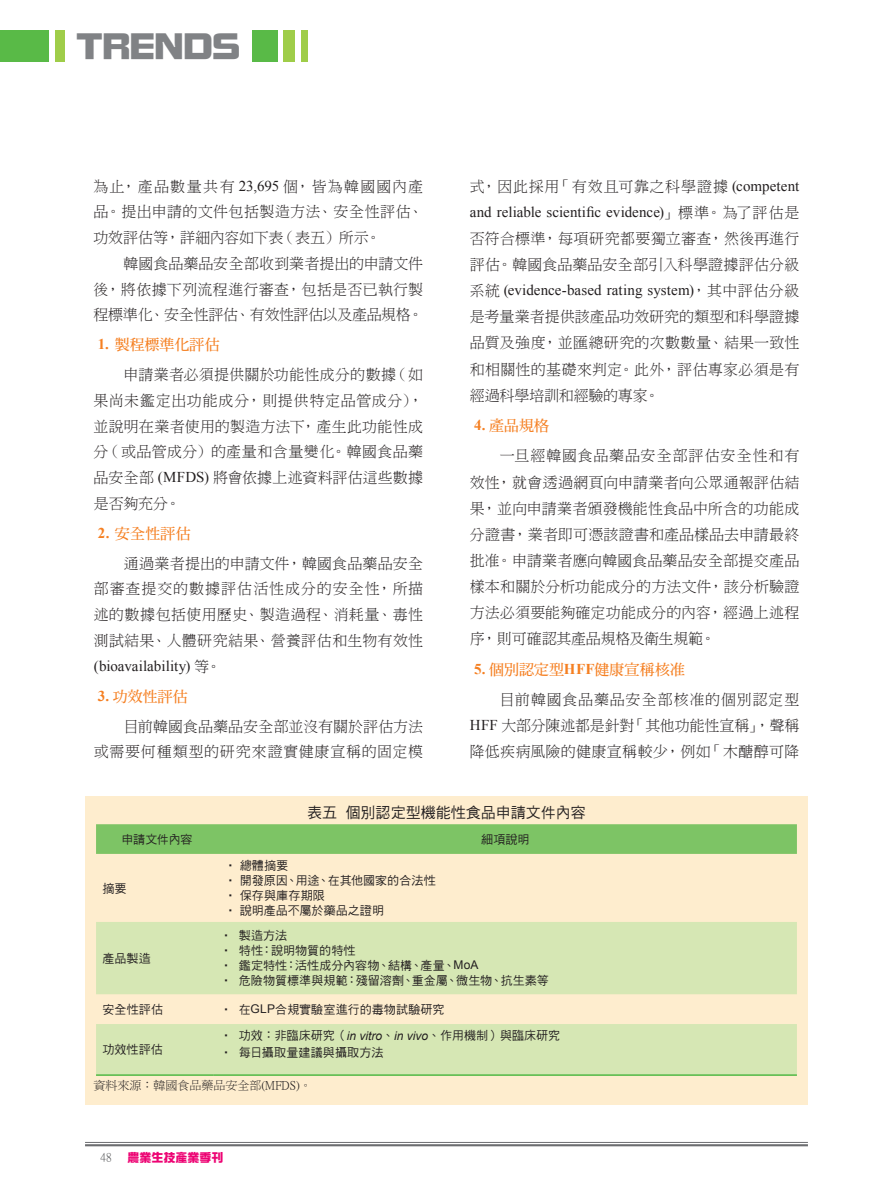
<style>
.page{position:relative;width:893px;height:1191px;background:#fff}
.page>*{position:absolute;margin:0;border:0;box-sizing:border-box;transform-origin:0 0}
.t1{font:36px "DF Zong Yi W9 WINP BF";color:#808285}
.t2{font:15px/25.7px "DF Ming W3 WIN BF";letter-spacing:.015em;color:#231f20;text-align:justify}
.t3{font:15px "Times New Roman";letter-spacing:.005em;color:#231f20}
.t4{font:15px "DF Ming W7 WIN BF";color:#f57f21}
.t5{font:15px "DF Ming W3 WIN BF";letter-spacing:.05em;color:#231f20}
.t6{font:15px "DF Hei W5 WIN BF";color:#231f20}
.t7{font:12px/15px "DF Hei W5 WINP BF";letter-spacing:.01em;color:#231f20}
.t8{font:12px "P Ming Li U";color:#231f20}
.t9{font:12px "DF Zong Yi W9 WINP BF";color:#ed0373}
.t10{font:12px "P Ming Li U";color:#57585a}
.s1{font-family:"Times New Roman"}
.s2{font-family:"Times New Roman";font-weight:700}
.s3{font-family:"DF Ming W3 WIN BF"}
.s4{font-family:"Arial"}
.s5{font-family:"Arial";font-style:italic}
</style>
<div class="page">
<hr style="left:85px;top:1142px;width:723px;height:1px;background:#6c6d70">
<hr style="left:85px;top:1144px;width:723px;height:2px;background:#6c6d70">
<div style="left:252px;top:30px;width:26px;height:32px;background:#59ba47"></div>
<div style="left:284px;top:30px;width:11px;height:32px;background:#9fcd49"></div>
<div style="left:301px;top:30px;width:6px;height:32px;background:#9fcd49"></div>
<div style="left:55px;top:30px;width:9px;height:32px;background:#9fcd49"></div>
<div style="left:0;top:30px;width:48px;height:32px;background:#59ba47"></div>
<div style="left:85px;top:796px;width:723px;height:308px;background:#feedce"></div>
<div style="left:96px;top:824px;width:701px;height:30px;background:#7dc465"></div>
<svg style="left:96px;top:922px;width:701px;height:152px;fill:#d6e7b4"></svg>
<hr style="left:96px;top:1074px;width:118px;height:1px;background:#59ba47">
<hr style="left:96px;top:1075px;width:118px;height:1px;background:#59ba47">
<hr style="left:214px;top:1074px;width:583px;height:1px;background:#59ba47">
<hr style="left:214px;top:1075px;width:583px;height:1px;background:#59ba47">
<h1 class="t1" style="left:77px;top:28px;width:165px">TRENDS</h1>
<p class="t2" style="left:94px;top:173px;width:331px">為止，產品數量共有 <span class="s1">23,695</span> 個，皆為韓國國內產品。提出申請的文件包括製造方法、安全性評估、功效評估等，詳細內容如下表（表五）所示。</p>
<p class="t2" style="left:94px;top:250px;width:331px;text-indent:30px">韓國食品藥品安全部收到業者提出的申請文件後，將依據下列流程進行審查，包括是否已執行製程標準化、安全性評估、有效性評估以及產品規格。</p>
<p class="t4" style="left:98px;top:337px;width:123px"><span class="s2">1.</span> 製程標準化評估</p>
<p class="t2" style="left:94px;top:362px;width:331px;text-indent:30px">申請業者必須提供關於功能性成分的數據（如果尚未鑑定出功能成分，則提供特定品管成分），並說明在業者使用的製造方法下，產生此功能性成分（或品管成分）的產量和含量變化。韓國食品藥品安全部 <span class="s1">(MFDS)</span> 將會依據上述資料評估這些數據是否夠充分。</p>
<p class="t4" style="left:98px;top:526px;width:94px"><span class="s2">2.</span> 安全性評估</p>
<p class="t2" style="left:94px;top:550px;width:331px;text-indent:30px">通過業者提出的申請文件，韓國食品藥品安全部審查提交的數據評估活性成分的安全性，所描述的數據包括使用歷史、製造過程、消耗量、毒性測試結果、人體研究結果、營養評估和生物有效性</p>
<p class="t3" style="left:94px;top:655px;width:129px">(bioavailability) <span class="s3">等。</span></p>
<p class="t4" style="left:98px;top:688px;width:91px"><span class="s2">3.</span> 功效性評估</p>
<p class="t2" style="left:94px;top:713px;width:331px;text-align:right">目前韓國食品藥品安全部並沒有關於評估方法<br>或需要何種類型的研究來證實健康宣稱的固定模</p>
<p class="t5" style="left:470px;top:179px;width:331px">式，因此採用「有效且可靠之科學證據 <span class="s1">(competent</span></p>
<p class="t3" style="left:470px;top:202px;width:331px">and reliable scientific evidence)<span class="s3">」標準。為了評估是</span></p>
<p class="t2" style="left:470px;top:225px;width:331px;line-height:26.1px">否符合標準，每項研究都要獨立審查，然後再進行評估。韓國食品藥品安全部引入科學證據評估分級</p>
<p class="t3" style="left:470px;top:280px;width:331px"><span class="s3">系統</span> (evidence-based rating system)<span class="s3">，其中評估分級</span></p>
<p class="t2" style="left:470px;top:304px;width:331px;line-height:26.1px">是考量業者提供該產品功效研究的類型和科學證據品質及強度，並匯總研究的次數數量、結果一致性和相關性的基礎來判定。此外，評估專家必須是有經過科學培訓和經驗的專家。</p>
<p class="t4" style="left:474px;top:418px;width:77px"><span class="s2">4.</span> 產品規格</p>
<p class="t2" style="left:470px;top:443px;width:331px;line-height:26.1px;text-indent:30px">一旦經韓國食品藥品安全部評估安全性和有效性，就會透過網頁向申請業者向公眾通報評估結果，並向申請業者頒發機能性食品中所含的功能成分證書，業者即可憑該證書和產品樣品去申請最終批准。申請業者應向韓國食品藥品安全部提交產品樣本和關於分析功能成分的方法文件，該分析驗證方法必須要能夠確定功能成分的內容，經過上述程序，則可確認其產品規格及衛生規範。</p>
<p class="t4" style="left:474px;top:661px;width:212px"><span class="s2">5.</span> 個別認定型<span class="s2">HFF</span>健康宣稱核准</p>
<p class="t2" style="left:470px;top:686px;width:331px;line-height:26.1px;text-indent:30px">目前韓國食品藥品安全部核准的個別認定型<span class="s1">HFF</span> 大部分陳述都是針對「其他功能性宣稱」，聲稱降低疾病風險的健康宣稱較少，例如「木醣醇可降</p>
<p class="t6" style="left:307px;top:805px;width:280px">表五個別認定型機能性食品申請文件內容</p>
<p class="t7" style="left:121px;top:831px;width:73px">申請文件內容</p>
<p class="t7" style="left:481px;top:831px;width:50px">細項說明</p>
<p class="t7" style="left:102px;top:880px;width:26px">摘要</p>
<p class="t7" style="left:224px;top:858px;width:213px">‧ 總體摘要<br>‧ 開發原因、用途、在其他國家的合法性‧ 保存與庫存期限<br>‧ 說明產品不屬於藥品之證明</p>
<p class="t7" style="left:102px;top:950px;width:50px">產品製造</p>
<p class="t7" style="left:220px;top:928px;width:330px">‧ 製造方法<br>‧ 特性：說明物質的特性<br>‧ 鑑定特性：活性成分內容物、結構、產量、<span class="s4">MoA<br></span>‧ 危險物質標準與規範：殘留溶劑、重金屬、微生物、抗生素等</p>
<p class="t7" style="left:102px;top:1001px;width:62px">安全性評估</p>
<p class="t7" style="left:220px;top:1001px;width:226px">‧ 在<span class="s4">GLP</span>合規實驗室進行的毒物試驗研究</p>
<p class="t7" style="left:102px;top:1041px;width:62px">功效性評估</p>
<p class="t7" style="left:220px;top:1027px;width:342px;line-height:16.6px">‧ 功效：非臨床研究（<span class="s5">in vitro</span>、<span class="s5">in vivo</span>、作用機制）與臨床研究‧ 每日攝取量建議與攝取方法</p>
<p class="t8" style="left:94px;top:1079px;width:220px">資料來源：韓國食品藥品安全部(MFDS)。</p>
<p class="t10" style="left:100px;top:1151px;width:13px">48</p>
<p class="t9" style="left:128px;top:1151px;width:97px">農業生技產業季刊</p>
</div>
